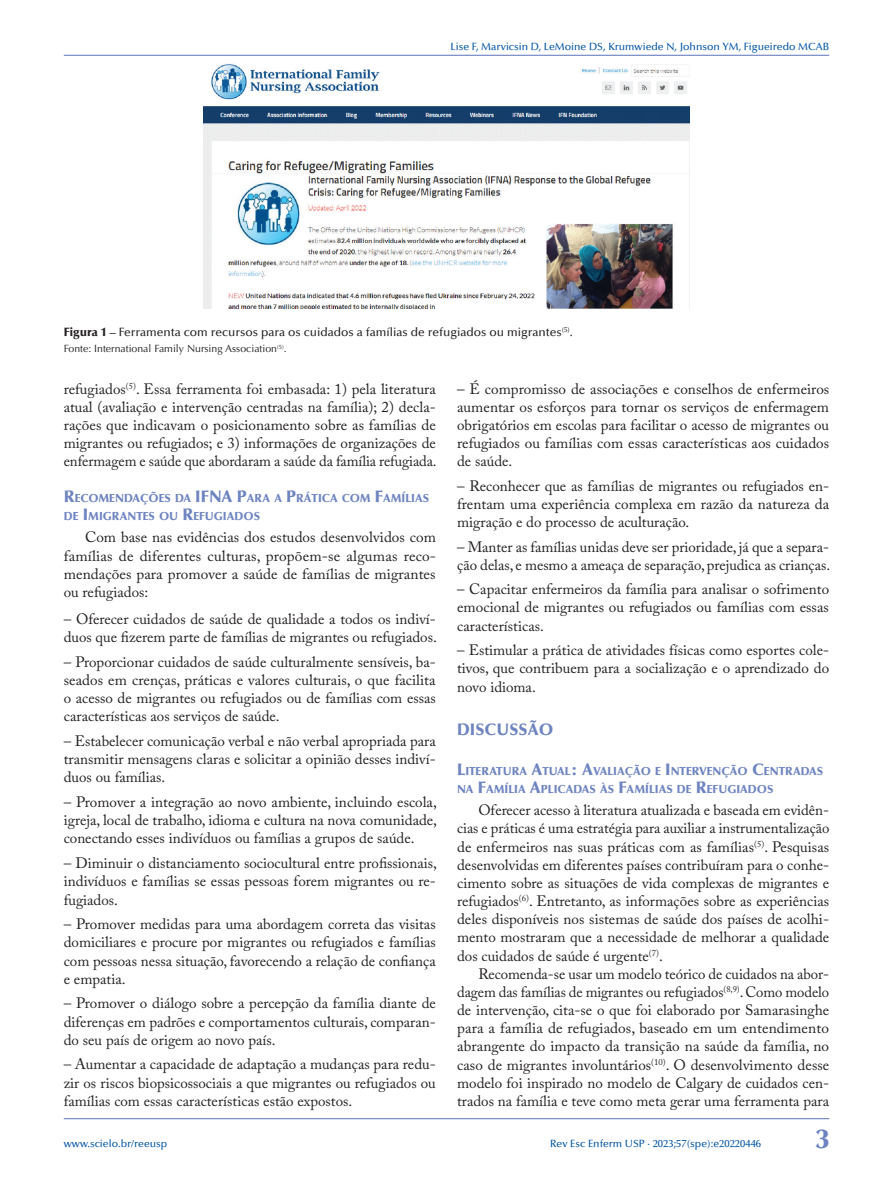
<style>
.page{position:relative;width:893px;height:1191px;background:#fff}
.page>*{position:absolute;margin:0;border:0;box-sizing:border-box;transform-origin:0 0}
.t1{font:900 27px "Optima LT";color:#6e84c1}
.Sub1{font:900 16.5px "Optima LT";color:#6e84c1}
.Citação{font:15px/18.1px "Adobe Caslon Pro";color:#231f20;text-align:justify}
.Texto{font:15px/18.1px "Adobe Caslon Pro";color:#231f20;text-align:justify}
.Titulo_Tabela___Lege{font:500 12px "Optima LT";color:#231f20}
.Sub2{font:900 11.55px/18.1px "Optima LT";color:#6e84c1}
.t2{font:500 10.5px "Optima LT";color:#0154a6}
.Notas{font:10.5px "Optima LT";color:#231f20}
.s1{font-weight:900}
.s2{font-size:16.5px}
</style>
<div class="page">
<hr style="left:64px;top:1118px;width:765px;height:1px;background:#6e84c1">
<hr style="left:64px;top:55px;width:765px;height:1px;background:#6e84c1">
<img style="left:203px;top:64px;width:486px;height:244px">
<p class="t2" style="left:451px;top:40px;width:380px">Lise F, Marvicsin D, LeMoine DS, Krumwiede N, Johnson YM, Figueiredo MCAB</p>
<p class="Titulo_Tabela___Lege" style="left:64px;top:325px;width:511px"><span class="s1">Figura 1</span> – Ferramenta com recursos para os cuidados a famílias de refugiados ou migrantes<sup>(5)</sup>.</p>
<p class="Notas" style="left:64px;top:343px;width:225px">Fonte: International Family Nursing Association<sup>(5)</sup>.</p>
<p class="Texto" style="left:64px;top:379px;width:374px">refugiados<sup>(5)</sup>. Essa ferramenta foi embasada: 1) pela literatura atual (avaliação e intervenção centradas na família); 2) decla&shy;rações que indicavam o posicionamento sobre as famílias de migrantes ou refugiados; e 3) informações de organizações de enfermagem e saúde que abordaram a saúde da família refugiada.</p>
<p class="Sub2" style="left:64px;top:489px;width:367px"><span class="s2">R</span>ECOMENDAÇÕES DA <span class="s2">IFNA P</span>ARA A <span class="s2">P</span>RÁTICA COM <span class="s2">F</span>AMÍLIAS<br>DE <span class="s2">I</span> MIGRANTES OU <span class="s2">R</span>EFUGIADOS</p>
<p class="Texto" style="left:64px;top:528px;width:374px;text-indent:21px">Com base nas evidências dos estudos desenvolvidos com famílias de diferentes culturas, propõem-se algumas reco&shy;mendações para promover a saúde de famílias de migrantes ou refugiados:</p>
<p class="Citação" style="left:64px;top:609px;width:375px">– Oferecer cuidados de saúde de qualidade a todos os indiví&shy;duos que fizerem parte de famílias de migrantes ou refugiados.</p>
<p class="Citação" style="left:64px;top:652px;width:374px">– Proporcionar cuidados de saúde culturalmente sensíveis, ba&shy;seados em crenças, práticas e valores culturais, o que facilita o acesso de migrantes ou refugiados ou de famílias com essas características aos serviços de saúde.</p>
<p class="Citação" style="left:64px;top:731px;width:374px">– Estabelecer comunicação verbal e não verbal apropriada para transmitir mensagens claras e solicitar a opinião desses indiví&shy;duos ou famílias.</p>
<p class="Citação" style="left:64px;top:792px;width:375px">– Promover a integração ao novo ambiente, incluindo escola, igreja, local de trabalho, idioma e cultura na nova comunidade, conectando esses indivíduos ou famílias a grupos de saúde.</p>
<p class="Citação" style="left:64px;top:853px;width:375px">– Diminuir o distanciamento sociocultural entre profissionais, indivíduos e famílias se essas pessoas forem migrantes ou re&shy;fugiados.</p>
<p class="Citação" style="left:64px;top:915px;width:374px">– Promover medidas para uma abordagem correta das visitas domiciliares e procure por migrantes ou refugiados e famílias com pessoas nessa situação, favorecendo a relação de confiança e empatia.</p>
<p class="Citação" style="left:64px;top:994px;width:374px">– Promover o diálogo sobre a percepção da família diante de diferenças em padrões e comportamentos culturais, comparan&shy;do seu país de origem ao novo país.</p>
<p class="Citação" style="left:64px;top:1055px;width:374px">– Aumentar a capacidade de adaptação a mudanças para redu&shy;zir os riscos biopsicossociais a que migrantes ou refugiados ou famílias com essas características estão expostos.</p>
<p class="Citação" style="left:457px;top:379px;width:374px">– É compromisso de associações e conselhos de enfermeiros aumentar os esforços para tornar os serviços de enfermagem obrigatórios em escolas para facilitar o acesso de migrantes ou refugiados ou famílias com essas características aos cuidados de saúde.</p>
<p class="Citação" style="left:457px;top:476px;width:374px">– Reconhecer que as famílias de migrantes ou refugiados en&shy;frentam uma experiência complexa em razão da natureza da migração e do processo de aculturação.</p>
<p class="Citação" style="left:457px;top:537px;width:375px">– Manter as famílias unidas deve ser prioridade, já que a separa&shy;ção delas, e mesmo a ameaça de separação, prejudica as crianças.</p>
<p class="Citação" style="left:457px;top:580px;width:374px">– Capacitar enfermeiros da família para analisar o sofrimento emocional de migrantes ou refugiados ou famílias com essas características.</p>
<p class="Citação" style="left:457px;top:641px;width:374px">– Estimular a prática de atividades físicas como esportes cole&shy;tivos, que contribuem para a socialização e o aprendizado do novo idioma.</p>
<p class="Sub1" style="left:457px;top:720px;width:98px">DISCUSSÃO</p>
<p class="Sub2" style="left:457px;top:762px;width:368px"><span class="s2">L</span>ITERATURA <span class="s2">A</span>TUAL<span class="s2">: A</span>VALIAÇÃO E <span class="s2">I</span> NTERVENÇÃO <span class="s2">C</span>ENTRADAS<br>NA <span class="s2">F</span>AMÍLIA <span class="s2">A</span>PLICADAS ÀS <span class="s2">F</span>AMÍLIAS DE <span class="s2">R</span>EFUGIADOS</p>
<p class="Texto" style="left:457px;top:801px;width:374px;text-indent:21px">Oferecer acesso à literatura atualizada e baseada em evidên&shy;cias e práticas é uma estratégia para auxiliar a instrumentalização de enfermeiros nas suas práticas com as famílias<sup>(5)</sup>. Pesquisas desenvolvidas em diferentes países contribuíram para o conhe&shy;cimento sobre as situações de vida complexas de migrantes e refugiados<sup>(6)</sup>. Entretanto, as informações sobre as experiências deles disponíveis nos sistemas de saúde dos países de acolhi&shy;mento mostraram que a necessidade de melhorar a qualidade dos cuidados de saúde é urgente<sup>(7)</sup>.</p>
<p class="Texto" style="left:457px;top:964px;width:374px;text-indent:21px">Recomenda-se usar um modelo teórico de cuidados na abor&shy;dagem das famílias de migrantes ou refugiados<sup>(8,9)</sup>. Como modelo de intervenção, cita-se o que foi elaborado por Samarasinghe para a família de refugiados, baseado em um entendimento abrangente do impacto da transição na saúde da família, no caso de migrantes involuntários<sup>(10)</sup>. O desenvolvimento desse modelo foi inspirado no modelo de Calgary de cuidados cen&shy;trados na família e teve como meta gerar uma ferramenta para</p>
<p class="t2" style="left:64px;top:1137px;width:105px">www.scielo.br/reeusp</p>
<p class="t2" style="left:550px;top:1137px;width:213px">Rev Esc Enferm USP · 2023;57(spe):e20220446</p>
<h1 class="t1" style="left:816px;top:1123px;width:15px">3</h1>
</div>
